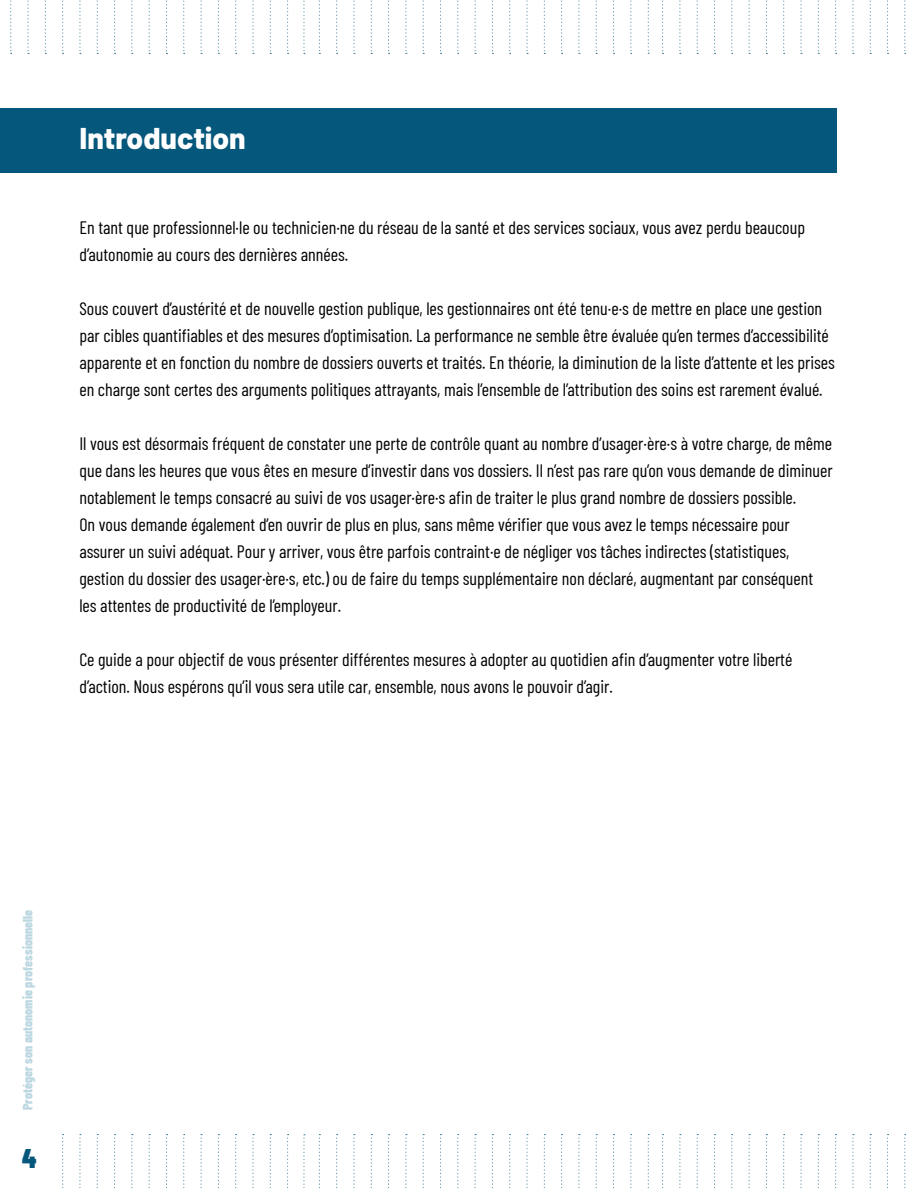
<style>
.page{position:relative;width:918px;height:1188px;background:#fff}
.page>*{position:absolute;margin:0;border:0;box-sizing:border-box;transform-origin:0 0}
.t1{font:800 30px "Barlow";color:#fff}
.t2{font:900 27px "Barlow Condensed";color:#06577c}
.t3{font:18px/27px "Barlow Condensed";color:#000}
.t4{font:800 13.5px "Barlow Condensed";color:#bbd7e1}
</style>
<div class="page">
<svg style="left:303px;top:1134px;width:2px;height:54px"></svg>
<svg style="left:303px;top:0;width:2px;height:54px"></svg>
<svg style="left:648px;top:1134px;width:1px;height:54px"></svg>
<svg style="left:648px;top:0;width:1px;height:54px"></svg>
<svg style="left:319px;top:1134px;width:1px;height:54px"></svg>
<svg style="left:319px;top:0;width:1px;height:54px"></svg>
<svg style="left:662px;top:1134px;width:2px;height:54px"></svg>
<svg style="left:662px;top:0;width:2px;height:54px"></svg>
<svg style="left:336px;top:1134px;width:2px;height:54px"></svg>
<svg style="left:336px;top:0;width:2px;height:54px"></svg>
<svg style="left:679px;top:1134px;width:2px;height:54px"></svg>
<svg style="left:679px;top:0;width:2px;height:54px"></svg>
<svg style="left:10px;top:0;width:2px;height:54px"></svg>
<svg style="left:353px;top:1134px;width:2px;height:54px"></svg>
<svg style="left:353px;top:0;width:2px;height:54px"></svg>
<svg style="left:697px;top:1134px;width:1px;height:54px"></svg>
<svg style="left:697px;top:0;width:1px;height:54px"></svg>
<svg style="left:27px;top:0;width:2px;height:54px"></svg>
<svg style="left:371px;top:1134px;width:1px;height:54px"></svg>
<svg style="left:371px;top:0;width:1px;height:54px"></svg>
<svg style="left:714px;top:1134px;width:2px;height:54px"></svg>
<svg style="left:714px;top:0;width:2px;height:54px"></svg>
<svg style="left:45px;top:0;width:1px;height:54px"></svg>
<svg style="left:388px;top:1134px;width:2px;height:54px"></svg>
<svg style="left:388px;top:0;width:2px;height:54px"></svg>
<svg style="left:731px;top:1134px;width:2px;height:54px"></svg>
<svg style="left:731px;top:0;width:2px;height:54px"></svg>
<svg style="left:62px;top:1134px;width:2px;height:54px"></svg>
<svg style="left:62px;top:0;width:2px;height:54px"></svg>
<svg style="left:405px;top:1134px;width:2px;height:54px"></svg>
<svg style="left:405px;top:0;width:2px;height:54px"></svg>
<svg style="left:749px;top:1134px;width:1px;height:54px"></svg>
<svg style="left:749px;top:0;width:1px;height:54px"></svg>
<svg style="left:79px;top:1134px;width:2px;height:54px"></svg>
<svg style="left:79px;top:0;width:2px;height:54px"></svg>
<svg style="left:423px;top:1134px;width:1px;height:54px"></svg>
<svg style="left:423px;top:0;width:1px;height:54px"></svg>
<svg style="left:766px;top:1134px;width:1px;height:54px"></svg>
<svg style="left:766px;top:0;width:1px;height:54px"></svg>
<svg style="left:97px;top:1134px;width:1px;height:54px"></svg>
<svg style="left:97px;top:0;width:1px;height:54px"></svg>
<svg style="left:440px;top:1134px;width:2px;height:54px"></svg>
<svg style="left:440px;top:0;width:2px;height:54px"></svg>
<svg style="left:783px;top:1134px;width:2px;height:54px"></svg>
<svg style="left:783px;top:0;width:2px;height:54px"></svg>
<svg style="left:114px;top:1134px;width:2px;height:54px"></svg>
<svg style="left:114px;top:0;width:2px;height:54px"></svg>
<svg style="left:457px;top:1134px;width:2px;height:54px"></svg>
<svg style="left:457px;top:0;width:2px;height:54px"></svg>
<svg style="left:800px;top:1134px;width:2px;height:54px"></svg>
<svg style="left:800px;top:0;width:2px;height:54px"></svg>
<svg style="left:131px;top:1134px;width:2px;height:54px"></svg>
<svg style="left:131px;top:0;width:2px;height:54px"></svg>
<svg style="left:475px;top:1134px;width:1px;height:54px"></svg>
<svg style="left:475px;top:0;width:1px;height:54px"></svg>
<svg style="left:818px;top:1134px;width:1px;height:54px"></svg>
<svg style="left:818px;top:0;width:1px;height:54px"></svg>
<svg style="left:149px;top:1134px;width:1px;height:54px"></svg>
<svg style="left:149px;top:0;width:1px;height:54px"></svg>
<svg style="left:492px;top:1134px;width:1px;height:54px"></svg>
<svg style="left:492px;top:0;width:1px;height:54px"></svg>
<svg style="left:835px;top:1134px;width:2px;height:54px"></svg>
<svg style="left:835px;top:0;width:2px;height:54px"></svg>
<svg style="left:166px;top:1134px;width:1px;height:54px"></svg>
<svg style="left:166px;top:0;width:1px;height:54px"></svg>
<svg style="left:509px;top:1134px;width:2px;height:54px"></svg>
<svg style="left:509px;top:0;width:2px;height:54px"></svg>
<svg style="left:852px;top:1134px;width:2px;height:54px"></svg>
<svg style="left:852px;top:0;width:2px;height:54px"></svg>
<svg style="left:183px;top:1134px;width:2px;height:54px"></svg>
<svg style="left:183px;top:0;width:2px;height:54px"></svg>
<svg style="left:526px;top:1134px;width:2px;height:54px"></svg>
<svg style="left:526px;top:0;width:2px;height:54px"></svg>
<svg style="left:870px;top:1134px;width:1px;height:54px"></svg>
<svg style="left:870px;top:0;width:1px;height:54px"></svg>
<svg style="left:201px;top:1134px;width:1px;height:54px"></svg>
<svg style="left:201px;top:0;width:1px;height:54px"></svg>
<svg style="left:544px;top:1134px;width:1px;height:54px"></svg>
<svg style="left:544px;top:0;width:1px;height:54px"></svg>
<svg style="left:887px;top:1134px;width:2px;height:54px"></svg>
<svg style="left:887px;top:0;width:2px;height:54px"></svg>
<svg style="left:218px;top:1134px;width:1px;height:54px"></svg>
<svg style="left:218px;top:0;width:1px;height:54px"></svg>
<svg style="left:561px;top:1134px;width:2px;height:54px"></svg>
<svg style="left:561px;top:0;width:2px;height:54px"></svg>
<svg style="left:904px;top:1134px;width:2px;height:54px"></svg>
<svg style="left:904px;top:0;width:2px;height:54px"></svg>
<svg style="left:235px;top:1134px;width:2px;height:54px"></svg>
<svg style="left:235px;top:0;width:2px;height:54px"></svg>
<svg style="left:578px;top:1134px;width:2px;height:54px"></svg>
<svg style="left:578px;top:0;width:2px;height:54px"></svg>
<svg style="left:252px;top:1134px;width:2px;height:54px"></svg>
<svg style="left:252px;top:0;width:2px;height:54px"></svg>
<svg style="left:596px;top:1134px;width:1px;height:54px"></svg>
<svg style="left:596px;top:0;width:1px;height:54px"></svg>
<svg style="left:270px;top:1134px;width:1px;height:54px"></svg>
<svg style="left:270px;top:0;width:1px;height:54px"></svg>
<svg style="left:613px;top:1134px;width:2px;height:54px"></svg>
<svg style="left:613px;top:0;width:2px;height:54px"></svg>
<svg style="left:287px;top:1134px;width:2px;height:54px"></svg>
<svg style="left:287px;top:0;width:2px;height:54px"></svg>
<svg style="left:630px;top:1134px;width:2px;height:54px"></svg>
<svg style="left:630px;top:0;width:2px;height:54px"></svg>
<div style="left:0;top:108px;width:836px;height:65px;background:#06577c"></div>
<h1 class="t1" style="left:79px;top:116px;width:168px">Introduction</h1>
<p class="t3" style="left:79px;top:213px;width:727px">En tant que professionnel·le ou technicien·ne du réseau de la santé et des services sociaux, vous avez perdu beaucoup d’autonomie au cours des dernières années.</p>
<p class="t3" style="left:79px;top:294px;width:757px">Sous couvert d’austérité et de nouvelle gestion publique, les gestionnaires ont été tenu·e·s de mettre en place une gestion par cibles quantifiables et des mesures d’optimisation. La performance ne semble être évaluée qu’en termes d’accessibilité apparente et en fonction du nombre de dossiers ouverts et traités. En théorie, la diminution de la liste d’attente et les prises en charge sont certes des arguments politiques attrayants, mais l’ensemble de l’attribution des soins est rarement évalué.</p>
<p class="t3" style="left:79px;top:429px;width:755px">Il vous est désormais fréquent de constater une perte de contrôle quant au nombre d’usager·ère·s à votre charge, de même que dans les heures que vous êtes en mesure d’investir dans vos dossiers. Il n’est pas rare qu’on vous demande de diminuer notablement le temps consacré au suivi de vos usager·ère·s afin de traiter le plus grand nombre de dossiers possible.<br>On vous demande également d’en ouvrir de plus en plus, sans même vérifier que vous avez le temps nécessaire pour assurer un suivi adéquat. Pour y arriver, vous être parfois contraint·e de négliger vos tâches indirectes (statistiques, gestion du dossier des usager·ère·s, etc.) ou de faire du temps supplémentaire non déclaré, augmentant par conséquent les attentes de productivité de l’employeur.</p>
<p class="t3" style="left:79px;top:645px;width:715px">Ce guide a pour objectif de vous présenter différentes mesures à adopter au quotidien afin d’augmenter votre liberté d’action. Nous espérons qu’il vous sera utile car, ensemble, nous avons le pouvoir d’agir.</p>
<p class="t4" style="left:18px;top:1110px;width:202px;rotate:-90deg">Protéger son autonomie professionnelle</p>
<h2 class="t2" style="left:22px;top:1140px;width:16px">4</h2>
</div>
